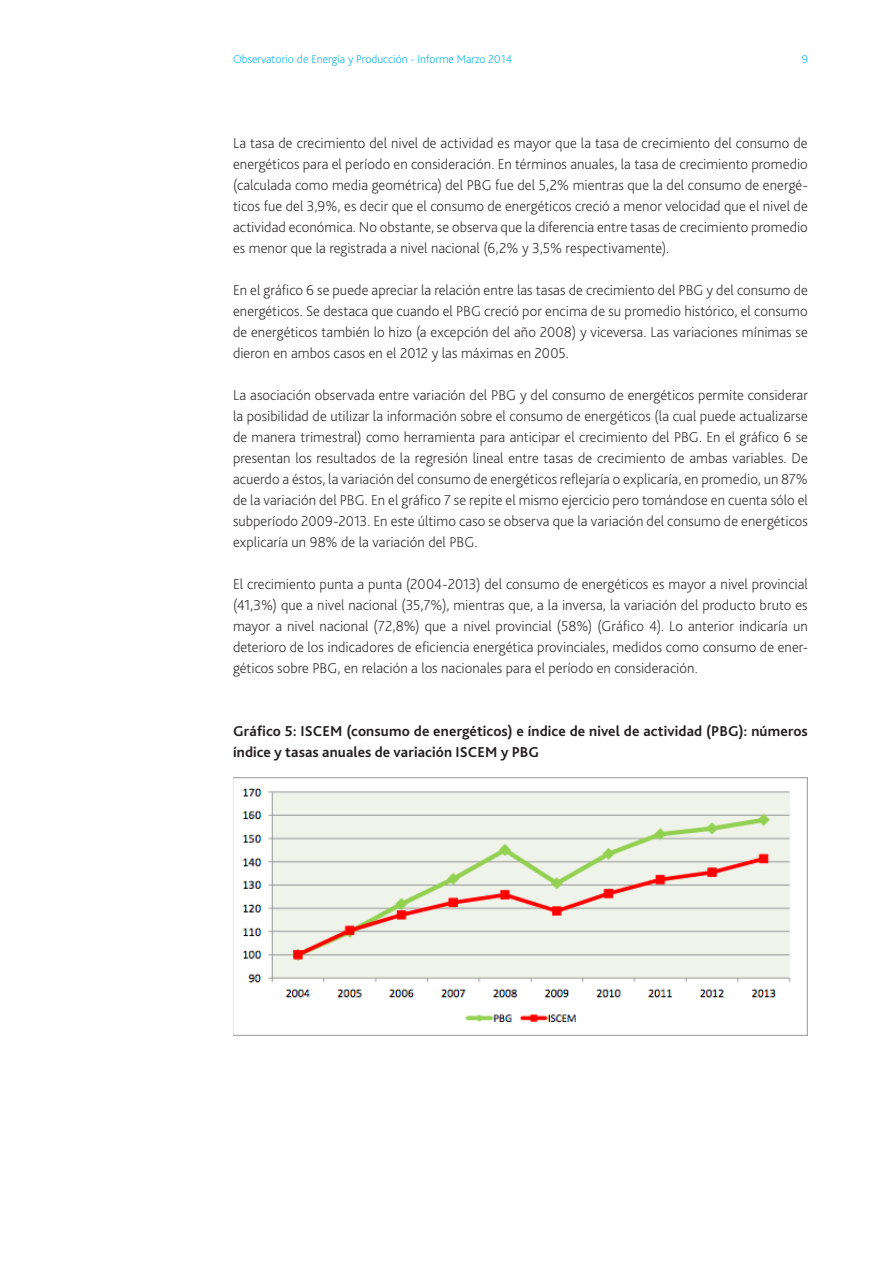
<style>
.page{position:relative;width:893px;height:1263px;background:#fff}
.page>*{position:absolute;margin:0;border:0;box-sizing:border-box;transform-origin:0 0}
.t1{font:200 15px/21px "Bliss Pro";letter-spacing:.005em;color:#231f20;text-align:justify}
.t2{font:700 15px/21px "Bliss Pro";letter-spacing:.01em;color:#231f20}
.t3{font:200 12px "Bliss Pro";color:#00aeef}
</style>
<div class="page">
<img style="left:233px;top:778px;width:575px;height:257px">
<p class="t3" style="left:233px;top:51px;width:281px">Observatorio de Energía y Producción - Informe Marzo 2014</p>
<p class="t3" style="left:802px;top:51px;width:8px">9</p>
<p class="t1" style="left:233px;top:132px;width:576px">La tasa de crecimiento del nivel de actividad es mayor que la tasa de crecimiento del consumo de energéticos para el período en consideración. En términos anuales, la tasa de crecimiento promedio (calculada como media geométrica) del PBG fue del 5,2% mientras que la del consumo de energé&shy;ticos fue del 3,9%, es decir que el consumo de energéticos creció a menor velocidad que el nivel de actividad económica. No obstante, se observa que la diferencia entre tasas de crecimiento promedio es menor que la registrada a nivel nacional (6,2% y 3,5% respectivamente).</p>
<p class="t1" style="left:233px;top:279px;width:576px">En el gráfico 6 se puede apreciar la relación entre las tasas de crecimiento del PBG y del consumo de energéticos. Se destaca que cuando el PBG creció por encima de su promedio histórico, el consumo de energéticos también lo hizo (a excepción del año 2008) y viceversa. Las variaciones mínimas se dieron en ambos casos en el 2012 y las máximas en 2005.</p>
<p class="t1" style="left:233px;top:384px;width:576px">La asociación observada entre variación del PBG y del consumo de energéticos permite considerar la posibilidad de utilizar la información sobre el consumo de energéticos (la cual puede actualizarse de manera trimestral) como herramienta para anticipar el crecimiento del PBG. En el gráfico 6 se presentan los resultados de la regresión lineal entre tasas de crecimiento de ambas variables. De acuerdo a éstos, la variación del consumo de energéticos reflejaría o explicaría, en promedio, un 87% de la variación del PBG. En el gráfico 7 se repite el mismo ejercicio pero tomándose en cuenta sólo el subperíodo 2009-2013. En este último caso se observa que la variación del consumo de energéticos explicaría un 98% de la variación del PBG.</p>
<p class="t1" style="left:233px;top:573px;width:576px">El crecimiento punta a punta (2004-2013) del consumo de energéticos es mayor a nivel provincial (41,3%) que a nivel nacional (35,7%), mientras que, a la inversa, la variación del producto bruto es mayor a nivel nacional (72,8%) que a nivel provincial (58%) (Gráfico 4). Lo anterior indicaría un deterioro de los indicadores de eficiencia energética provinciales, medidos como consumo de ener&shy;géticos sobre PBG, en relación a los nacionales para el período en consideración.</p>
<p class="t2" style="left:233px;top:720px;width:576px">Gráfico 5: ISCEM (consumo de energéticos) e índice de nivel de actividad (PBG): números índice y tasas anuales de variación ISCEM y PBG</p>
</div>
